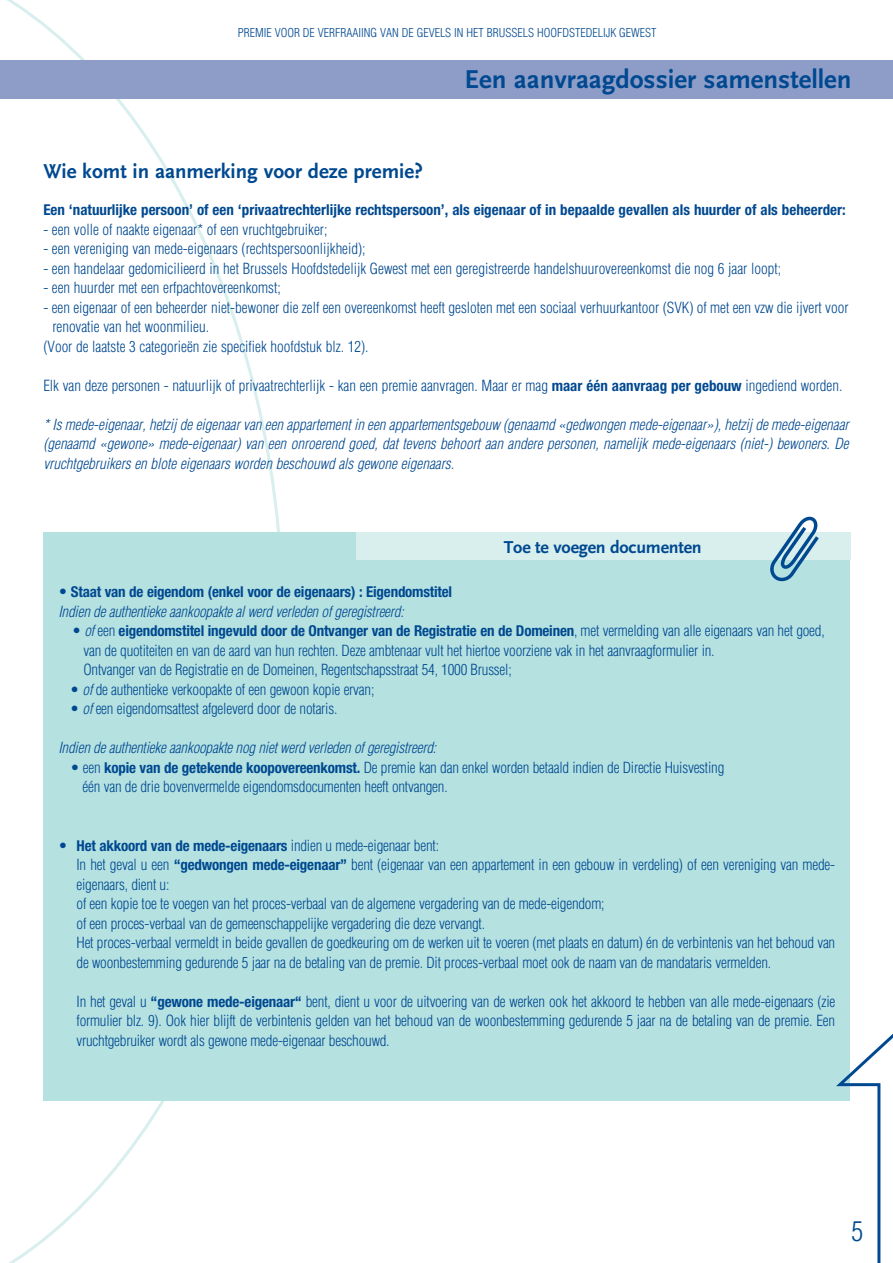
<style>
.page{position:relative;width:893px;height:1263px;background:#fff}
.page>*{position:absolute;margin:0;border:0;box-sizing:border-box;transform-origin:0 0}
.t1{font:700 27px "Scala Sans LF";color:#004990}
.t2{font:300 condensed 27px "Helvetica LT Std";color:#004990}
.t3{font:700 21px "Scala Sans LF";color:#004990}
.t4{font:700 18px "Scala Sans LF";letter-spacing:-.015em;color:#004990}
.t5{font:300 condensed 15px/19.5px "Helvetica LT Std";letter-spacing:-.015em;color:#004990}
.t6{font:italic 300 condensed 15px/19.5px "Helvetica LT Std";letter-spacing:-.015em;color:#004990;text-align:justify}
.t7{font:700 condensed 15px "Helvetica Neue";letter-spacing:-.015em;color:#004990}
.t8{font:300 condensed 12px "Helvetica LT Std";color:#004990}
.s1{font-family:"Helvetica Neue";font-weight:700}
.s2{font-family:"Helvetica LT Std";font-weight:300}
.s3{font-family:"Helvetica LT Std";font-weight:300;font-style:italic}
.s4{font-style:italic}
</style>
<div class="page">
<svg style="left:0;top:0;width:285px;height:1263px"></svg>
<div style="left:0;top:60px;width:893px;height:38px;background:#8e9dc8"></div>
<div style="left:44px;top:533px;width:806px;height:568px;background:#b5e1e1"></div>
<div style="left:356px;top:533px;width:495px;height:27px;background:#d8efee"></div>
<img style="left:764px;top:516px;width:63px;height:66px">
<svg style="left:836px;top:1033px;width:57px;height:230px"></svg>
<p class="t8" style="left:238px;top:28px;width:420px">PREMIE VOOR DE VERFRAAIING VAN DE GEVELS IN HET BRUSSELS HOOFDSTEDELIJK GEWEST</p>
<h1 class="t1" style="left:465px;top:69px;width:388px">Een aanvraagdossier samenstellen</h1>
<h2 class="t3" style="left:43px;top:163px;width:381px">Wie komt in aanmerking voor deze premie?</h2>
<p class="t7" style="left:43px;top:205px;width:804px">Een ‘natuurlijke persoon’ of een ‘privaatrechterlijke rechtspersoon’, als eigenaar of in bepaalde gevallen als huurder of als beheerder:</p>
<p class="t5" style="left:43px;top:221px;width:286px">- een volle of naakte eigenaar* of een vruchtgebruiker;</p>
<p class="t5" style="left:43px;top:241px;width:324px">- een vereniging van mede-eigenaars (rechtspersoonlijkheid);</p>
<p class="t5" style="left:43px;top:260px;width:739px">- een handelaar gedomicilieerd in het Brussels Hoofdstedelijk Gewest met een geregistreerde handelshuurovereenkomst die nog 6 jaar loopt;</p>
<p class="t5" style="left:43px;top:280px;width:239px">- een huurder met een erfpachtovereenkomst;</p>
<p class="t5" style="left:43px;top:299px;width:807px">- een eigenaar of een beheerder niet-bewoner die zelf een overeenkomst heeft gesloten met een sociaal verhuurkantoor (SVK) of met een vzw die ijvert voor</p>
<p class="t5" style="left:52px;top:319px;width:158px">renovatie van het woonmilieu.</p>
<p class="t5" style="left:43px;top:338px;width:327px">(Voor de laatste 3 categorieën zie specifiek hoofdstuk blz. 12).</p>
<p class="t5" style="left:43px;top:377px;width:800px">Elk van deze personen - natuurlijk of privaatrechterlijk - kan een premie aanvragen. Maar er mag <span class="s1">maar één aanvraag per gebouw</span> ingediend worden.</p>
<p class="t6" style="left:43px;top:416px;width:807px">* Is mede-eigenaar, hetzij de eigenaar van een appartement in een appartementsgebouw (genaamd «gedwongen mede-eigenaar»), hetzij de mede-eigenaar (genaamd «gewone» mede-eigenaar) van een onroerend goed, dat tevens behoort aan andere personen, namelijk mede-eigenaars (niet-) bewoners. De vruchtgebruikers en blote eigenaars worden beschouwd als gewone eigenaars.</p>
<p class="t4" style="left:504px;top:540px;width:199px">Toe te voegen documenten</p>
<p class="t7" style="left:59px;top:587px;width:395px"><span class="s2">•</span> Staat van de eigendom (enkel voor de eigenaars) : Eigendomstitel</p>
<p class="t6" style="left:59px;top:603px;width:347px">Indien de authentieke aankoopakte al werd verleden of geregistreerd:</p>
<p class="t7" style="left:72px;top:626px;width:754px"><span class="s2">•</span> <span class="s3">of</span> <span class="s2">een</span> eigendomstitel ingevuld door de Ontvanger van de Registratie en de Domeinen<span class="s2">, met vermelding van alle eigenaars van het goed,</span></p>
<p class="t5" style="left:83px;top:642px;width:633px">van de quotiteiten en van de aard van hun rechten. Deze ambtenaar vult het hiertoe voorziene vak in het aanvraagformulier in.<br>Ontvanger van de Registratie en de Domeinen, Regentschapsstraat 54, 1000 Brussel;</p>
<p class="t5" style="left:70px;top:681px;width:306px">• <span class="s4">of</span> de authentieke verkoopakte of een gewoon kopie ervan;</p>
<p class="t5" style="left:70px;top:701px;width:269px">• <span class="s4">of</span> een eigendomsattest afgeleverd door de notaris.</p>
<p class="t6" style="left:59px;top:739px;width:379px">Indien de authentieke aankoopakte nog niet werd verleden of geregistreerd:</p>
<p class="t5" style="left:83px;top:759px;width:643px;text-indent:-12px">• een <span class="s1">kopie van de getekende koopovereenkomst.</span> De premie kan dan enkel worden betaald indien de Directie Huisvesting één van de drie bovenvermelde eigendomsdocumenten heeft ontvangen.</p>
<p class="t7" style="left:59px;top:840px;width:382px"><span class="s2">•</span> Het akkoord van de mede-eigenaars <span class="s2">indien u mede-eigenaar bent:</span></p>
<p class="t5" style="left:77px;top:856px;width:760px">In het geval u een <span class="s1">“gedwongen mede-eigenaar”</span> bent (eigenaar van een appartement in een gebouw in verdeling) of een vereniging van mede&shy;eigenaars, dient u:<br>of een kopie toe te voegen van het proces-verbaal van de algemene vergadering van de mede-eigendom;<br>of een proces-verbaal van de gemeenschappelijke vergadering die deze vervangt.<br>Het proces-verbaal vermeldt in beide gevallen de goedkeuring om de werken uit te voeren (met plaats en datum) én de verbintenis van het behoud van de woonbestemming gedurende 5 jaar na de betaling van de premie. Dit proces-verbaal moet ook de naam van de mandataris vermelden.</p>
<p class="t5" style="left:77px;top:993px;width:760px;text-align:justify">In het geval u <span class="s1">“gewone mede-eigenaar“</span> bent, dient u voor de uitvoering van de werken ook het akkoord te hebben van alle mede-eigenaars (zie formulier blz. 9). Ook hier blijft de verbintenis gelden van het behoud van de woonbestemming gedurende 5 jaar na de betaling van de premie. Een vruchtgebruiker wordt als gewone mede-eigenaar beschouwd.</p>
<h1 class="t2" style="left:851px;top:1222px;width:13px">5</h1>
</div>
